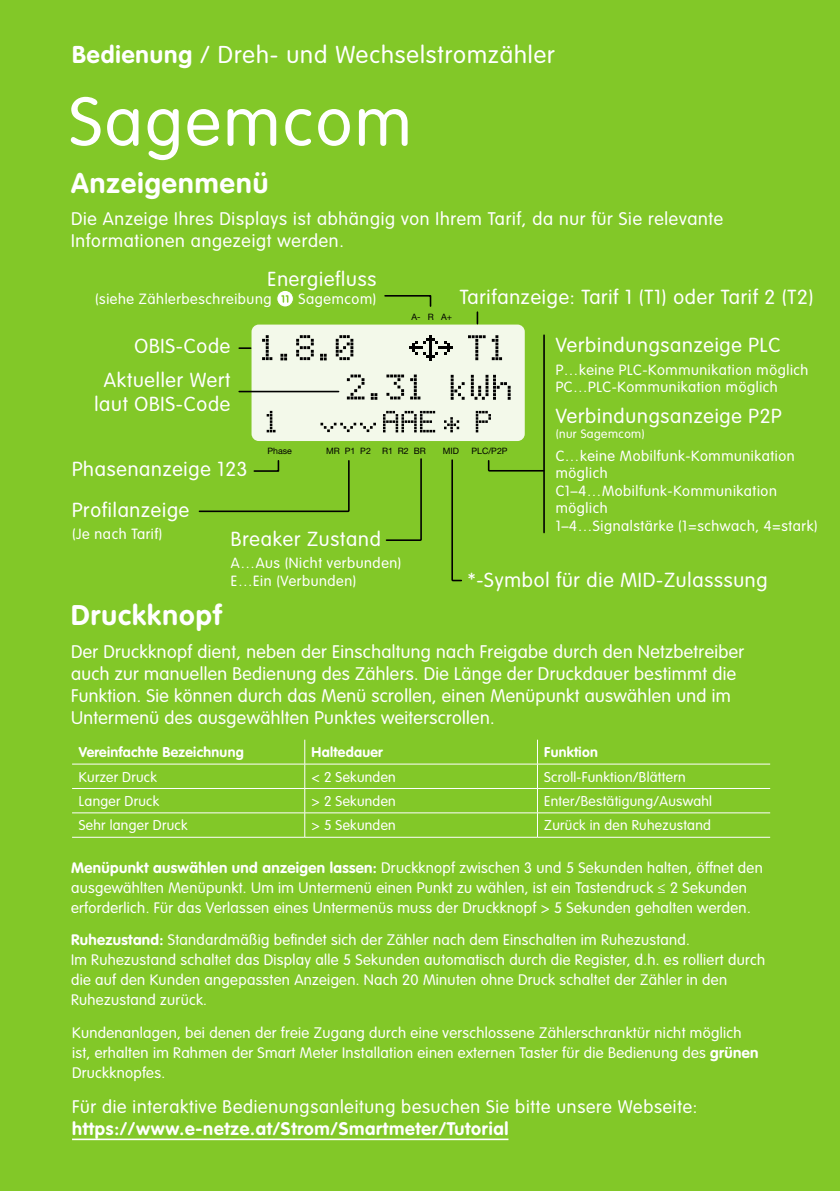
<style>
.page{position:relative;width:840px;height:1191px;background:#fff}
.page>*{position:absolute;margin:0;border:0;box-sizing:border-box;transform-origin:0 0}
.t1{font:300 67.8px "VAG Rounded Std";letter-spacing:.04em;color:#fff}
.t2{font:700 28px "VAG Rounded Std";letter-spacing:.04em;color:#fff}
.t3{font:300 24px "VAG Rounded Std";letter-spacing:.04em;color:#fff}
.t4{font:300 20px/40.8px "VAG Rounded Std";letter-spacing:.04em;color:#fff}
.t5{font:300 18px/22px "VAG Rounded Std";letter-spacing:.02em;color:#fff}
.t6{font:300 18px/22px "VAG Rounded Std";letter-spacing:.04em;color:#fff}
.t7{font:700 18px "VAG Rounded Std";letter-spacing:.04em;color:#fff}
.t8{font:300 15px/20px "VAG Rounded Std";letter-spacing:.02em;color:#fff}
.t9{font:300 14.6px/17.4px "VAG Rounded Std";letter-spacing:.04em;color:#fff}
.t10{font:300 14px "VAG Rounded Std";letter-spacing:.02em;color:#fff}
.t11{font:700 14px "VAG Rounded Std";letter-spacing:.02em;color:#fff}
.t12{font:300 12px "VAG Rounded Std";letter-spacing:.04em;color:#fff}
.t13{font:8.8px "Helvetica Neue LT Std";color:#000}
.s1{font-weight:700}
</style>
<div class="page">
<div style="left:0;top:0;width:839px;height:1191px;background:#82c828"></div>
<hr style="left:72px;top:1138px;width:436px;height:2px;background:#fff">
<div style="left:251px;top:324px;width:273px;height:117px;background:#f3f9ea;border-radius:7px"></div>
<svg style="left:277px;top:290px;width:16px;height:17px"></svg>
<div style="left:276px;top:290px;width:18px;height:17px;border:1px solid #82c828;border-radius:50%"></div>
<svg style="left:281px;top:295px;width:7px;height:8px"></svg>
<svg style="left:476px;top:312px;width:2px;height:12px"></svg>
<svg style="left:239px;top:347px;width:11px;height:2px"></svg>
<hr style="left:239px;top:391px;width:99px;height:1px;background:#000">
<svg style="left:487px;top:459px;width:58px;height:13px"></svg>
<svg style="left:198px;top:460px;width:152px;height:53px"></svg>
<svg style="left:451px;top:459px;width:11px;height:123px"></svg>
<svg style="left:385px;top:458px;width:37px;height:83px"></svg>
<hr style="left:72px;top:763px;width:232px;height:1px;background:#fff">
<hr style="left:304px;top:763px;width:233px;height:1px;background:#fff">
<hr style="left:537px;top:763px;width:232px;height:1px;background:#fff">
<hr style="left:72px;top:788px;width:232px;height:1px;background:#fff">
<hr style="left:304px;top:788px;width:233px;height:1px;background:#fff">
<hr style="left:537px;top:788px;width:232px;height:1px;background:#fff">
<hr style="left:72px;top:812px;width:232px;height:1px;background:#fff">
<hr style="left:304px;top:812px;width:233px;height:1px;background:#fff">
<svg style="left:304px;top:739px;width:1px;height:98px"></svg>
<hr style="left:537px;top:812px;width:232px;height:1px;background:#fff">
<svg style="left:537px;top:739px;width:1px;height:98px"></svg>
<hr style="left:72px;top:837px;width:232px;height:1px;background:#fff">
<hr style="left:304px;top:837px;width:233px;height:1px;background:#fff">
<hr style="left:537px;top:837px;width:232px;height:1px;background:#fff">
<svg style="left:468px;top:335px;width:17px;height:25px"></svg>
<svg style="left:491px;top:335px;width:10px;height:25px"></svg>
<svg style="left:262px;top:335px;width:10px;height:25px"></svg>
<svg style="left:280px;top:354px;width:7px;height:6px"></svg>
<svg style="left:296px;top:335px;width:17px;height:25px"></svg>
<svg style="left:320px;top:354px;width:6px;height:6px"></svg>
<svg style="left:335px;top:335px;width:18px;height:25px"></svg>
<svg style="left:346px;top:374px;width:164px;height:26px"></svg>
<svg style="left:266px;top:411px;width:9px;height:21px"></svg>
<svg style="left:383px;top:411px;width:52px;height:21px"></svg>
<svg style="left:320px;top:423px;width:56px;height:9px"></svg>
<svg style="left:475px;top:411px;width:15px;height:21px"></svg>
<svg style="left:444px;top:417px;width:15px;height:15px"></svg>
<svg style="left:409px;top:335px;width:43px;height:26px"></svg>
<hr style="left:543px;top:335px;width:1px;height:197px;background:#000">
<svg style="left:384px;top:295px;width:48px;height:12px"></svg>
<h3 class="t3" style="left:72px;top:41px;width:484px"><span class="s1">Bedienung</span> / Dreh- und Wechselstromzähler</h3>
<h1 class="t1" style="left:69px;top:83px;width:343px">Sagemcom</h1>
<h2 class="t2" style="left:71px;top:167px;width:199px">Anzeigenmenü</h2>
<p class="t6" style="left:71px;top:208px;width:653px">Die Anzeige Ihres Displays ist abhängig von Ihrem Tarif, da nur für Sie relevante<br>Informationen angezeigt werden.</p>
<h3 class="t4" style="left:267px;top:259px;width:110px">Energiefluss</h3>
<p class="t9" style="left:95px;top:291px;width:178px">(siehe Zählerbeschreibung</p>
<p class="t9" style="left:298px;top:291px;width:79px">Sagemcom)</p>
<h3 class="t4" style="left:459px;top:278px;width:355px">Tarifanzeige: Tarif 1 (T1) oder Tarif 2 (T2)</h3>
<p class="t13" style="left:411px;top:311px;width:42px">A- R A+</p>
<h3 class="t4" style="left:555px;top:325px;width:226px">Verbindungsanzeige PLC</h3>
<p class="t9" style="left:555px;top:361px;width:254px">P…keine PLC-Kommunikation möglich<br>PC…PLC-Kommunikation möglich</p>
<h3 class="t4" style="left:555px;top:396px;width:227px">Verbindungsanzeige P2P</h3>
<p class="t12" style="left:555px;top:426px;width:90px">(nur Sagemcom)</p>
<p class="t9" style="left:555px;top:447px;width:263px">C…keine Mobilfunk-Kommunikation möglich<br>C1–4…Mobilfunk-Kommunikation möglich<br>1–4…Signalstärke (1=schwach, 4=stark)</p>
<h3 class="t4" style="left:467px;top:560px;width:301px">*-Symbol für die MID-Zulasssung</h3>
<h3 class="t4" style="left:134px;top:326px;width:97px">OBIS-Code</h3>
<h3 class="t4" style="left:94px;top:369px;width:137px;line-height:24px;text-align:center">Aktueller Wert laut OBIS-Code</h3>
<p class="t13" style="left:267px;top:446px;width:26px">Phase</p>
<p class="t13" style="left:326px;top:446px;width:46px">MR P1 P2</p>
<p class="t13" style="left:382px;top:446px;width:45px">R1 R2 BR</p>
<p class="t13" style="left:442px;top:446px;width:18px">MID</p>
<p class="t13" style="left:471px;top:446px;width:38px">PLC/P2P</p>
<h3 class="t4" style="left:72px;top:449px;width:177px">Phasenanzeige 123<br>Profilanzeige</h3>
<p class="t9" style="left:72px;top:525px;width:92px">(Je nach Tarif)</p>
<h3 class="t4" style="left:231px;top:519px;width:151px">Breaker Zustand</h3>
<p class="t9" style="left:231px;top:555px;width:172px">A…Aus (Nicht verbunden)<br>E…Ein (Verbunden)</p>
<h2 class="t2" style="left:71px;top:598px;width:152px">Druckknopf</h2>
<p class="t5" style="left:71px;top:641px;width:674px">Der Druckknopf dient, neben der Einschaltung nach Freigabe durch den Netzbetreiber auch zur manuellen Bedienung des Zählers. Die Länge der Druckdauer bestimmt die Funktion. Sie können durch das Menü scrollen, einen Menüpunkt auswählen und im Untermenü des ausgewählten Punktes weiterscrollen.</p>
<p class="t11" style="left:79px;top:744px;width:166px">Vereinfachte Bezeichnung</p>
<p class="t11" style="left:311px;top:744px;width:73px">Haltedauer</p>
<p class="t11" style="left:544px;top:744px;width:55px">Funktion</p>
<p class="t10" style="left:79px;top:768px;width:79px">Kurzer Druck</p>
<p class="t10" style="left:311px;top:768px;width:86px">&lt; 2 Sekunden</p>
<p class="t10" style="left:544px;top:768px;width:143px">Scroll-Funktion/Blättern</p>
<p class="t10" style="left:79px;top:793px;width:82px">Langer Druck</p>
<p class="t10" style="left:311px;top:793px;width:86px">&gt; 2 Sekunden</p>
<p class="t10" style="left:544px;top:793px;width:169px">Enter/Bestätigung/Auswahl</p>
<p class="t10" style="left:79px;top:817px;width:110px">Sehr langer Druck</p>
<p class="t10" style="left:311px;top:817px;width:86px">&gt; 5 Sekunden</p>
<p class="t10" style="left:544px;top:817px;width:168px">Zurück in den Ruhezustand</p>
<p class="t8" style="left:71px;top:858px;width:692px"><span class="s1">Menüpunkt auswählen und anzeigen lassen:</span> Druckknopf zwischen 3 und 5 Sekunden halten, öffnet den ausgewählten Menüpunkt. Um im Untermenü einen Punkt zu wählen, ist ein Tastendruck ≤ 2 Sekunden erforderlich. Für das Verlassen eines Untermenüs muss der Druckknopf &gt; 5 Sekunden gehalten werden.</p>
<p class="t8" style="left:71px;top:930px;width:695px"><span class="s1">Ruhezustand:</span> Standardmäßig befindet sich der Zähler nach dem Einschalten im Ruhezustand.<br>Im Ruhezustand schaltet das Display alle 5 Sekunden automatisch durch die Register, d.h. es rolliert durch die auf den Kunden angepassten Anzeigen. Nach 20 Minuten ohne Druck schaltet der Zähler in den Ruhezustand zurück.</p>
<p class="t8" style="left:72px;top:1023px;width:687px">Kundenanlagen, bei denen der freie Zugang durch eine verschlossene Zählerschranktür nicht möglich ist, erhalten im Rahmen der Smart Meter Installation einen externen Taster für die Bedienung des <span class="s1">grünen<br></span>Druckknopfes.</p>
<p class="t6" style="left:72px;top:1096px;width:626px">Für die interaktive Bedienungsanleitung besuchen Sie bitte unsere Webseite:</p>
<p class="t7" style="left:72px;top:1118px;width:437px">https://www.e-netze.at/Strom/Smartmeter/Tutorial</p>
</div>
